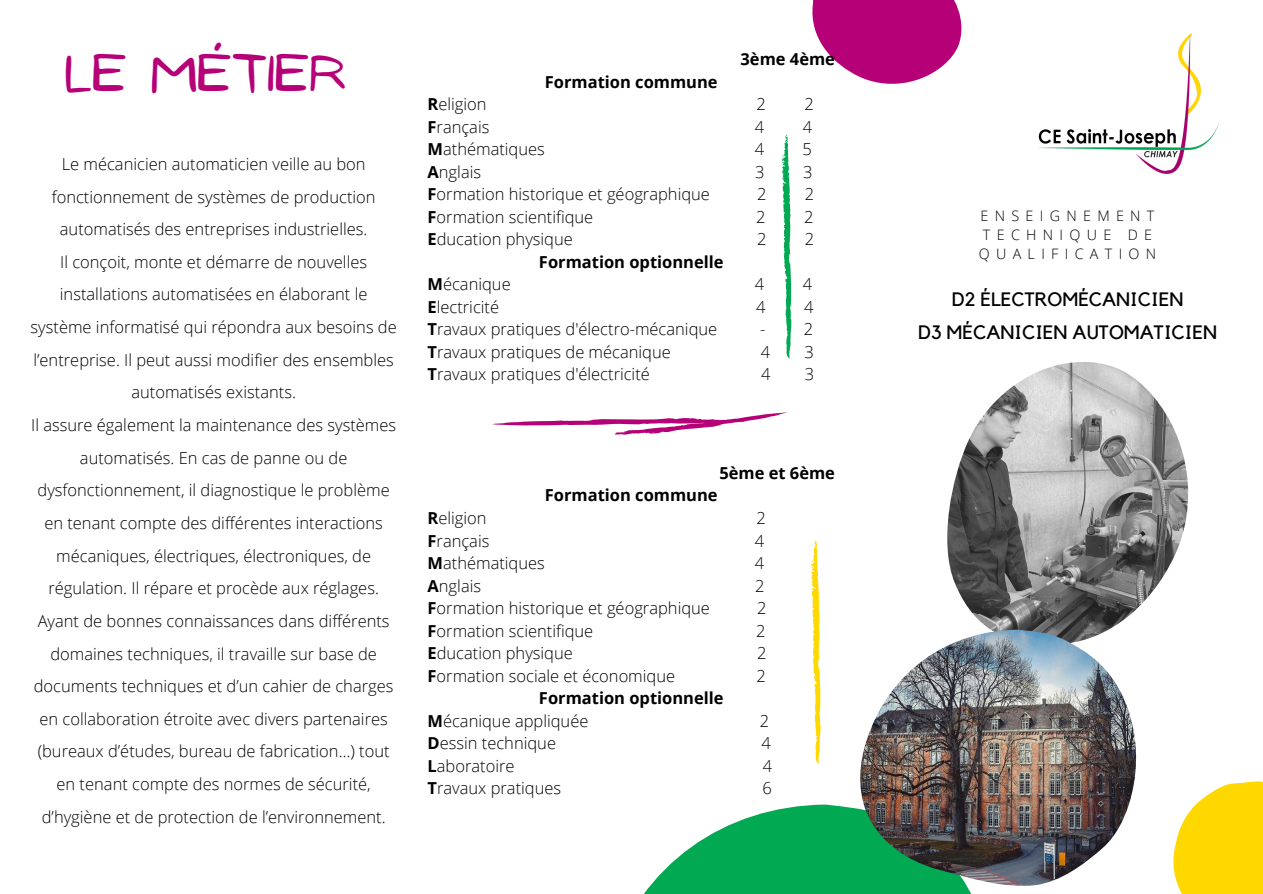
<style>
.page{position:relative;width:1263px;height:894px;background:#fff}
.page>*{position:absolute;margin:0;border:0;box-sizing:border-box;transform-origin:0 0}
.t1{font:48px "NF Ananias Regular";color:#b60078}
.t2{font:19.35px "Kollektif";color:#000}
.t3{font:300 16.5px/32.5px "Open Sans";color:#000;text-align:center}
.t4{font:700 16.5px "Open Sans";color:#000}
.t5{font:300 14.4px/19px "Open Sans";letter-spacing:.44em;color:#000}
.s1{font-weight:700}
</style>
<div class="page">
<img style="left:1038px;top:34px;width:180px;height:139px">
<div style="left:1173px;top:781px;width:90px;height:112px;background:#ffd800"></div>
<img style="left:947px;top:362px;width:241px;height:267px">
<svg style="left:644px;top:804px;width:327px;height:89px;fill:#00a952"></svg>
<img style="left:857px;top:629px;width:280px;height:256px">
<svg style="left:812px;top:0;width:149px;height:84px;fill:#b60078"></svg>
<svg style="left:782px;top:135px;width:10px;height:223px"></svg>
<svg style="left:811px;top:540px;width:10px;height:223px"></svg>
<svg style="left:492px;top:412px;width:296px;height:23px"></svg>
<p class="t1" style="left:65px;top:47px;width:283px">LE MÉTIER</p>
<p class="t3" style="left:52px;top:147px;width:325px">Le mécanicien automaticien veille au bon fonctionnement de systèmes de production automatisés des entreprises industrielles.</p>
<p class="t3" style="left:31px;top:245px;width:368px">Il conçoit, monte et démarre de nouvelles installations automatisées en élaborant le système informatisé qui répondra aux besoins de l’entreprise. Il peut aussi modifier des ensembles automatisés existants.</p>
<p class="t3" style="left:31px;top:408px;width:366px">Il assure également la maintenance des systèmes automatisés. En cas de panne ou de dysfonctionnement, il diagnostique le problème en tenant compte des différentes interactions mécaniques, électriques, électroniques, de régulation. Il répare et procède aux réglages.</p>
<p class="t3" style="left:34px;top:604px;width:361px">Ayant de bonnes connaissances dans différents domaines techniques, il travaille sur base de documents techniques et d’un cahier de charges en collaboration étroite avec divers partenaires (bureaux d’études, bureau de fabrication…) tout en tenant compte des normes de sécurité, d’hygiène et de protection de l’environnement.</p>
<p class="t4" style="left:545px;top:70px;width:174px">Formation commune</p>
<p class="t4" style="left:741px;top:47px;width:96px">3ème 4ème</p>
<p class="t3" style="left:428px;top:87px;width:61px"><span class="s1">R</span>eligion</p>
<p class="t3" style="left:756px;top:87px;width:11px">2</p>
<p class="t3" style="left:804px;top:87px;width:11px">2</p>
<p class="t3" style="left:428px;top:110px;width:63px"><span class="s1">F</span>rançais</p>
<p class="t3" style="left:755px;top:110px;width:11px">4</p>
<p class="t3" style="left:803px;top:110px;width:11px">4</p>
<p class="t3" style="left:428px;top:132px;width:119px"><span class="s1">M</span>athématiques</p>
<p class="t3" style="left:755px;top:132px;width:11px">4</p>
<p class="t3" style="left:803px;top:132px;width:11px">5</p>
<p class="t3" style="left:428px;top:155px;width:55px"><span class="s1">A</span>nglais</p>
<p class="t3" style="left:755px;top:155px;width:11px">3</p>
<p class="t3" style="left:803px;top:155px;width:11px">3</p>
<p class="t3" style="left:428px;top:177px;width:284px"><span class="s1">F</span>ormation historique et géographique</p>
<p class="t3" style="left:757px;top:177px;width:11px">2</p>
<p class="t3" style="left:805px;top:177px;width:11px">2</p>
<p class="t3" style="left:428px;top:200px;width:167px"><span class="s1">F</span>ormation scientifique</p>
<p class="t3" style="left:756px;top:200px;width:11px">2</p>
<p class="t3" style="left:804px;top:200px;width:11px">2</p>
<p class="t3" style="left:428px;top:222px;width:147px"><span class="s1">E</span>ducation physique</p>
<p class="t3" style="left:757px;top:222px;width:11px">2</p>
<p class="t3" style="left:805px;top:222px;width:11px">2</p>
<p class="t4" style="left:539px;top:250px;width:186px">Formation optionnelle</p>
<p class="t3" style="left:428px;top:267px;width:85px"><span class="s1">M</span>écanique</p>
<p class="t3" style="left:755px;top:267px;width:11px">4</p>
<p class="t3" style="left:803px;top:267px;width:11px">4</p>
<p class="t3" style="left:428px;top:290px;width:73px"><span class="s1">E</span>lectricité</p>
<p class="t3" style="left:756px;top:290px;width:11px">4</p>
<p class="t3" style="left:804px;top:290px;width:11px">4</p>
<p class="t3" style="left:428px;top:312px;width:291px"><span class="s1">T</span>ravaux pratiques d'électro-mécanique</p>
<p class="t3" style="left:760px;top:312px;width:55px">- 2</p>
<p class="t3" style="left:428px;top:335px;width:245px"><span class="s1">T</span>ravaux pratiques de mécanique</p>
<p class="t3" style="left:761px;top:335px;width:11px">4</p>
<p class="t3" style="left:804px;top:335px;width:11px">3</p>
<p class="t3" style="left:428px;top:357px;width:224px"><span class="s1">T</span>ravaux pratiques d'électricité</p>
<p class="t3" style="left:761px;top:357px;width:11px">4</p>
<p class="t3" style="left:805px;top:357px;width:11px">3</p>
<p class="t4" style="left:719px;top:461px;width:117px">5ème et 6ème</p>
<p class="t4" style="left:545px;top:483px;width:174px">Formation commune</p>
<p class="t3" style="left:428px;top:501px;width:61px"><span class="s1">R</span>eligion</p>
<p class="t3" style="left:756px;top:501px;width:11px">2</p>
<p class="t3" style="left:428px;top:523px;width:63px"><span class="s1">F</span>rançais</p>
<p class="t3" style="left:755px;top:523px;width:11px">4</p>
<p class="t3" style="left:428px;top:546px;width:119px"><span class="s1">M</span>athématiques</p>
<p class="t3" style="left:755px;top:546px;width:11px">4</p>
<p class="t3" style="left:428px;top:568px;width:55px"><span class="s1">A</span>nglais</p>
<p class="t3" style="left:755px;top:568px;width:11px">2</p>
<p class="t3" style="left:428px;top:591px;width:284px"><span class="s1">F</span>ormation historique et géographique</p>
<p class="t3" style="left:757px;top:591px;width:11px">2</p>
<p class="t3" style="left:428px;top:613px;width:167px"><span class="s1">F</span>ormation scientifique</p>
<p class="t3" style="left:756px;top:613px;width:11px">2</p>
<p class="t3" style="left:428px;top:636px;width:147px"><span class="s1">E</span>ducation physique</p>
<p class="t3" style="left:757px;top:636px;width:11px">2</p>
<p class="t3" style="left:428px;top:658px;width:249px"><span class="s1">F</span>ormation sociale et économique</p>
<p class="t3" style="left:756px;top:658px;width:11px">2</p>
<p class="t4" style="left:539px;top:686px;width:186px">Formation optionnelle</p>
<p class="t3" style="left:428px;top:703px;width:162px"><span class="s1">M</span>écanique appliquée</p>
<p class="t3" style="left:760px;top:703px;width:11px">2</p>
<p class="t3" style="left:428px;top:726px;width:130px"><span class="s1">D</span>essin technique</p>
<p class="t3" style="left:762px;top:726px;width:11px">4</p>
<p class="t3" style="left:428px;top:748px;width:89px"><span class="s1">L</span>aboratoire</p>
<p class="t3" style="left:763px;top:748px;width:11px">4</p>
<p class="t3" style="left:428px;top:771px;width:135px"><span class="s1">T</span>ravaux pratiques</p>
<p class="t3" style="left:762px;top:771px;width:11px">6</p>
<p class="t5" style="left:979px;top:206px;width:179px">ENSEIGNEMENT<br>TECHNIQUE DE<br>QUALIFICATION</p>
<p class="t2" style="left:952px;top:290px;width:233px">D2 ÉLECTROMÉCANICIEN</p>
<p class="t2" style="left:918px;top:323px;width:301px">D3 MÉCANICIEN AUTOMATICIEN</p>
</div>
